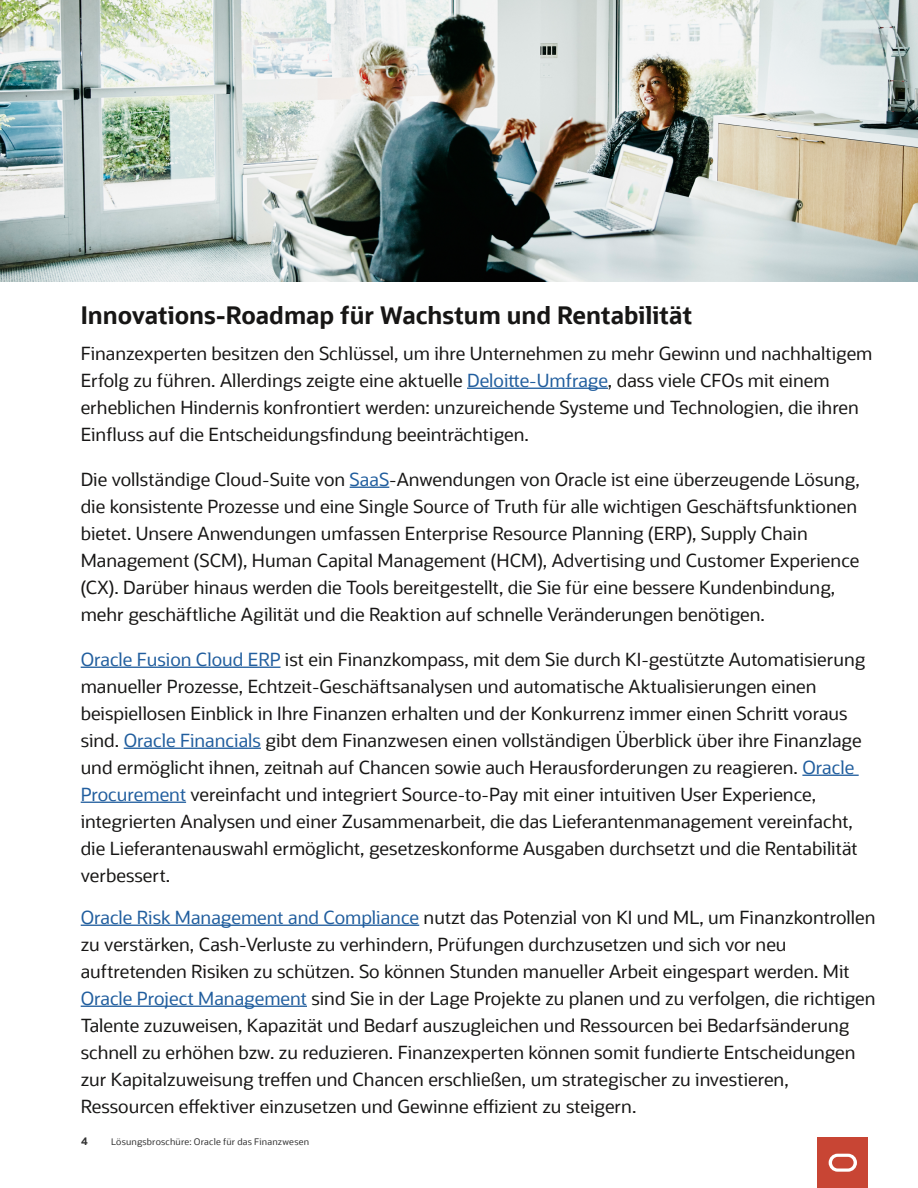
<style>
.page{position:relative;width:918px;height:1188px;background:#fff}
.page>*{position:absolute;margin:0;border:0;box-sizing:border-box;transform-origin:0 0}
.A__Subhead_chapters{font:700 24px "Oracle Sans";color:#171615}
.A__Body_Text{font:18px/27px "Oracle Sans";color:#171615}
.t1{font:700 10.5px "Oracle Sans";color:#333}
.t2{font:9px "Oracle Sans";letter-spacing:.02em;color:#333}
.s1{color:#215e9e}
</style>
<div class="page">
<img style="left:0;top:0;width:918px;height:282px">
<hr style="left:467px;top:388px;width:141px;height:1px;background:#215e9e">
<hr style="left:350px;top:487px;width:39px;height:1px;background:#215e9e">
<hr style="left:81px;top:667px;width:200px;height:1px;background:#215e9e">
<hr style="left:124px;top:748px;width:137px;height:1px;background:#215e9e">
<hr style="left:802px;top:775px;width:57px;height:1px;background:#215e9e">
<hr style="left:81px;top:802px;width:105px;height:1px;background:#215e9e">
<hr style="left:81px;top:925px;width:338px;height:1px;background:#215e9e">
<hr style="left:81px;top:1006px;width:226px;height:1px;background:#215e9e">
<div style="left:818px;top:1137px;width:50px;height:51px;background:#c84534"></div>
<svg style="left:829px;top:1154px;width:28px;height:18px"></svg>
<p class="A__Subhead_chapters" style="left:81px;top:300px;width:613px">Innovations-Roadmap für Wachstum und Rentabilität</p>
<p class="A__Body_Text" style="left:81px;top:340px;width:793px">Finanzexperten besitzen den Schlüssel, um ihre Unternehmen zu mehr Gewinn und nachhaltigem Erfolg zu führen. Allerdings zeigte eine aktuelle <span class="s1">Deloitte-Umfrage</span>, dass viele CFOs mit einem erheblichen Hindernis konfrontiert werden: unzureichende Systeme und Technologien, die ihren Einfluss auf die Entscheidungsfindung beeinträchtigen.</p>
<p class="A__Body_Text" style="left:81px;top:466px;width:781px">Die vollständige Cloud-Suite von <span class="s1">SaaS</span>-Anwendungen von Oracle ist eine überzeugende Lösung, die konsistente Prozesse und eine Single Source of Truth für alle wichtigen Geschäftsfunktionen bietet. Unsere Anwendungen umfassen Enterprise Resource Planning (ERP), Supply Chain Management (SCM), Human Capital Management (HCM), Advertising und Customer Experience (CX). Darüber hinaus werden die Tools bereitgestellt, die Sie für eine bessere Kundenbindung, mehr geschäftliche Agilität und die Reaktion auf schnelle Veränderungen benötigen.</p>
<p class="A__Body_Text" style="left:81px;top:646px;width:786px"><span class="s1">Oracle Fusion Cloud ERP</span> ist ein Finanzkompass, mit dem Sie durch KI-gestützte Automatisierung manueller Prozesse, Echtzeit-Geschäftsanalysen und automatische Aktualisierungen einen beispiellosen Einblick in Ihre Finanzen erhalten und der Konkurrenz immer einen Schritt voraus sind. <span class="s1">Oracle Financials</span> gibt dem Finanzwesen einen vollständigen Überblick über ihre Finanzlage und ermöglicht ihnen, zeitnah auf Chancen sowie auch Herausforderungen zu reagieren. <span class="s1">Oracle Procurement</span> vereinfacht und integriert Source-to-Pay mit einer intuitiven User Experience, integrierten Analysen und einer Zusammenarbeit, die das Lieferantenmanagement vereinfacht, die Lieferantenauswahl ermöglicht, gesetzeskonforme Ausgaben durchsetzt und die Rentabilität verbessert.</p>
<p class="A__Body_Text" style="left:81px;top:904px;width:796px"><span class="s1">Oracle Risk Management and Compliance</span> nutzt das Potenzial von KI und ML, um Finanzkontrollen zu verstärken, Cash-Verluste zu verhindern, Prüfungen durchzusetzen und sich vor neu auftretenden Risiken zu schützen. So können Stunden manueller Arbeit eingespart werden. Mit <span class="s1">Oracle Project Management</span> sind Sie in der Lage Projekte zu planen und zu verfolgen, die richtigen Talente zuzuweisen, Kapazität und Bedarf auszugleichen und Ressourcen bei Bedarfsänderung schnell zu erhöhen bzw. zu reduzieren. Finanzexperten können somit fundierte Entscheidungen zur Kapitalzuweisung treffen und Chancen erschließen, um strategischer zu investieren, Ressourcen effektiver einzusetzen und Gewinne effizient zu steigern.</p>
<p class="t1" style="left:81px;top:1135px;width:8px">4</p>
<p class="t2" style="left:111px;top:1137px;width:200px">Lösungsbroschüre: Oracle für das Finanzwesen</p>
</div>
